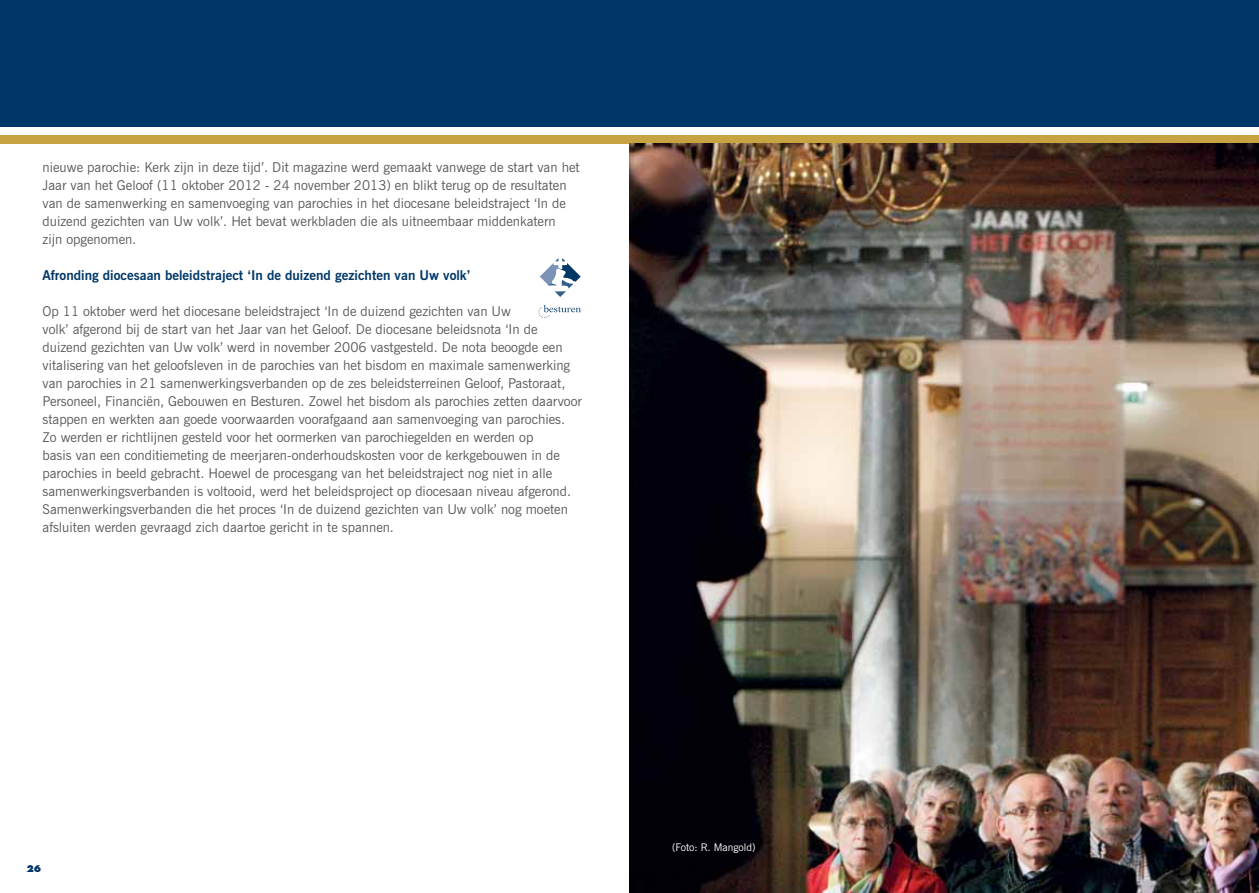
<style>
.page{position:relative;width:1259px;height:893px;background:#fff}
.page>*{position:absolute;margin:0;border:0;box-sizing:border-box;transform-origin:0 0}
.t1{font:13.5px/18px "News Gothic BT";color:#58595b}
.t2{font:700 13.5px "News Gothic BT";color:#003768}
.t3{font:10.5px "News Gothic BT";color:#fff}
.t4{font:800 9px "Futura";color:#003768}
</style>
<div class="page">
<div style="left:0;top:136px;width:1259px;height:8px;background:#c8a341"></div>
<div style="left:0;top:0;width:1259px;height:126px;background:#003768"></div>
<img style="left:629px;top:144px;width:630px;height:749px">
<svg style="left:538px;top:305px;width:43px;height:13px"></svg>
<svg style="left:540px;top:258px;width:41px;height:39px"></svg>
<p class="t1" style="left:43px;top:158px;width:539px">nieuwe parochie: Kerk zijn in deze tijd’. Dit magazine werd gemaakt vanwege de start van het Jaar van het Geloof (11 oktober 2012 - 24 november 2013) en blikt terug op de resultaten van de samenwerking en samenvoeging van parochies in het diocesane beleidstraject ‘In de duizend gezichten van Uw volk’. Het bevat werkbladen die als uitneembaar middenkatern<br>zijn opgenomen.</p>
<p class="t2" style="left:43px;top:267px;width:429px">Afronding diocesaan beleidstraject ‘In de duizend gezichten van Uw volk’</p>
<p class="t1" style="left:43px;top:302px;width:541px">Op 11 oktober werd het diocesane beleidstraject ‘In de duizend gezichten van Uw<br>volk’ afgerond bij de start van het Jaar van het Geloof. De diocesane beleidsnota ‘In de duizend gezichten van Uw volk’ werd in november 2006 vastgesteld. De nota beoogde een vitalisering van het geloofsleven in de parochies van het bisdom en maximale samenwerking van parochies in 21 samenwerkingsverbanden op de zes beleidsterreinen Geloof, Pastoraat, Personeel, Financiën, Gebouwen en Besturen. Zowel het bisdom als parochies zetten daarvoor stappen en werkten aan goede voorwaarden voorafgaand aan samenvoeging van parochies.<br>Zo werden er richtlijnen gesteld voor het oormerken van parochiegelden en werden op<br>basis van een conditiemeting de meerjaren-onderhoudskosten voor de kerkgebouwen in de parochies in beeld gebracht. Hoewel de procesgang van het beleidstraject nog niet in alle samenwerkingsverbanden is voltooid, werd het beleidsproject op diocesaan niveau afgerond.<br>Samenwerkingsverbanden die het proces ‘In de duizend gezichten van Uw volk’ nog moeten afsluiten werden gevraagd zich daartoe gericht in te spannen.</p>
<p class="t4" style="left:26px;top:863px;width:16px">26</p>
<p class="t3" style="left:672px;top:841px;width:85px">(Foto: R. Mangold)</p>
</div>
